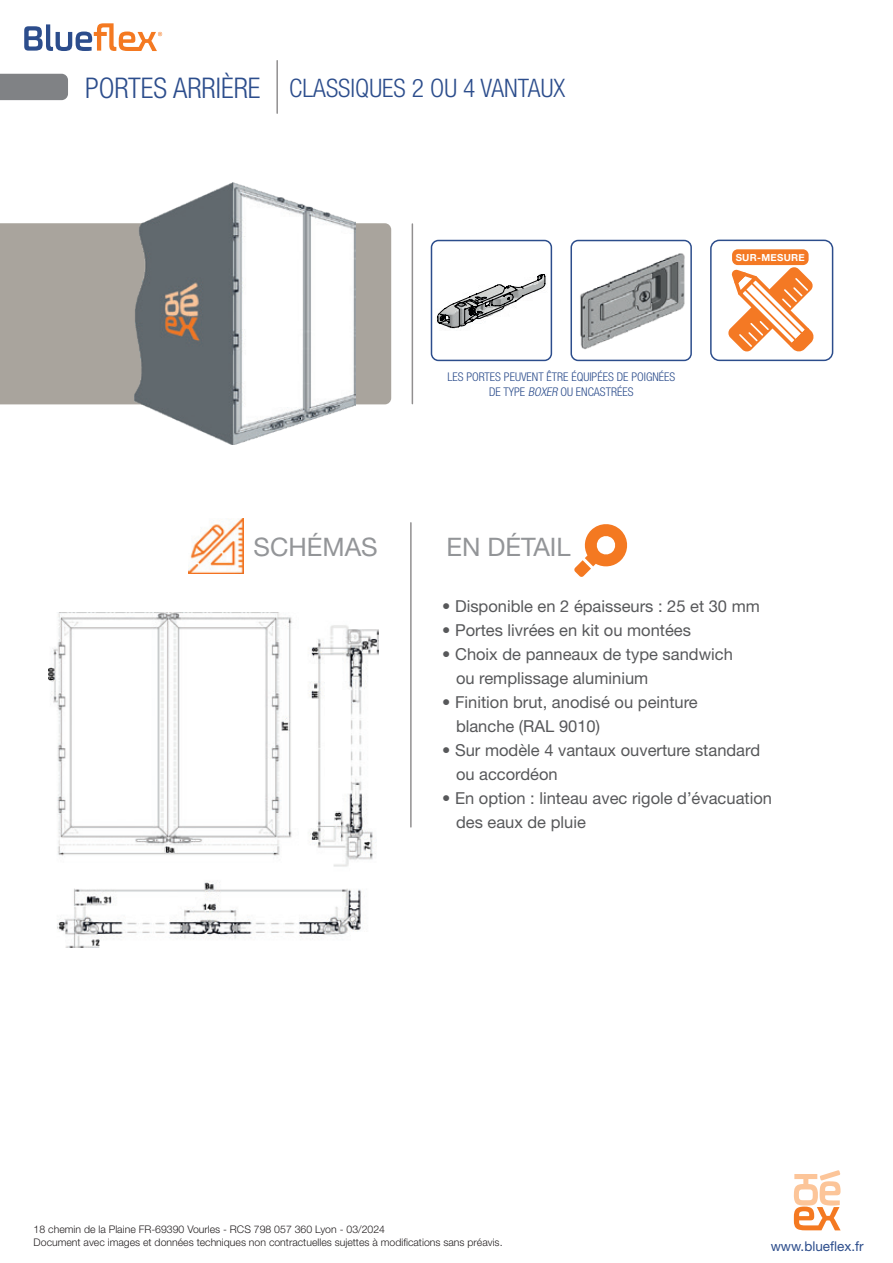
<style>
.page{position:relative;width:893px;height:1263px;background:#fff}
.page>*{position:absolute;margin:0;border:0;box-sizing:border-box;transform-origin:0 0}
.t1{font:300 condensed 25.5px "Helvetica Neue";color:#2c4d8c}
.t2{font:25.5px "Helvetica Neue";color:#939598}
.t3{font:16.5px/24px "Helvetica Neue";color:#57585a}
.t4{font:13.5px "Helvetica Neue";color:#2c4d8c}
.t5{font:300 condensed 12px/15px "Helvetica Neue";color:#2c4d8c;text-align:center}
.t6{font:300 10.5px/12.6px "Helvetica Neue";color:#231f20}
.t7{font:700 9.75px "Helvetica Neue";letter-spacing:.03em;color:#fff}
.s1{font-size:28.5px}
.s2{font-style:italic}
</style>
<div class="page">
<svg style="left:24px;top:23px;width:138px;height:28px"></svg>
<svg style="left:794px;top:1170px;width:47px;height:60px"></svg>
<div style="left:431px;top:240px;width:121px;height:121px;border:2px solid #2c4d8c;border-radius:7px"></div>
<div style="left:570px;top:240px;width:122px;height:121px;border:2px solid #2c4d8c;border-radius:7px"></div>
<svg style="left:436px;top:274px;width:110px;height:55px"></svg>
<img style="left:580px;top:253px;width:105px;height:97px">
<div style="left:0;top:223px;width:391px;height:181px;background:#a9a49d"></div>
<hr style="left:276px;top:61px;width:2px;height:52px;background:#231f20">
<img style="left:134px;top:183px;width:222px;height:262px">
<img style="left:48px;top:612px;width:330px;height:335px">
<hr style="left:412px;top:224px;width:1px;height:180px;background:#231f20">
<hr style="left:410px;top:523px;width:2px;height:304px;background:#231f20">
<svg style="left:574px;top:524px;width:54px;height:53px"></svg>
<img style="left:188px;top:518px;width:55px;height:55px">
<div style="left:732px;top:249px;width:77px;height:16px;background:#f47924;border-radius:6px"></div>
<svg style="left:728px;top:264px;width:86px;height:87px"></svg>
<div style="left:710px;top:240px;width:123px;height:121px;border:2px solid #2c4d8c;border-radius:9px"></div>
<div style="left:0;top:74px;width:68px;height:26px;background:#808285"></div>
<h1 class="t1" style="left:85px;top:73px;width:482px"><span class="s1">PORTES ARRIÈRE</span> CLASSIQUES 2 OU 4 VANTAUX</h1>
<h1 class="t2" style="left:254px;top:531px;width:126px">SCHÉMAS</h1>
<p class="t5" style="left:447px;top:369px;width:229px">LES PORTES PEUVENT ÊTRE ÉQUIPÉES DE POIGNÉES<br>DE TYPE <span class="s2">BOXER</span> OU ENCASTRÉES</p>
<h1 class="t2" style="left:446px;top:531px;width:126px">EN DÉTAIL</h1>
<p class="t7" style="left:736px;top:252px;width:71px">SUR-MESURE</p>
<p class="t3" style="left:442px;top:594px;width:319px">• Disponible en 2 épaisseurs : 25 et 30 mm</p>
<p class="t3" style="left:442px;top:618px;width:250px">• Portes livrées en kit ou montées</p>
<p class="t3" style="left:456px;top:642px;width:278px;text-indent:-14px">• Choix de panneaux de type sandwich ou remplissage aluminium</p>
<p class="t3" style="left:456px;top:690px;width:243px;text-indent:-14px">• Finition brut, anodisé ou peinture blanche (RAL 9010)</p>
<p class="t3" style="left:456px;top:738px;width:306px;text-indent:-14px">• Sur modèle 4 vantaux ouverture standard ou accordéon</p>
<p class="t3" style="left:456px;top:786px;width:317px;text-indent:-14px">• En option : linteau avec rigole d’évacuation des eaux de pluie</p>
<p class="t6" style="left:34px;top:1223px;width:470px">18 chemin de la Plaine FR-69390 Vourles - RCS 798 057 360 Lyon - 03/2024<br>Document avec images et données techniques non contractuelles sujettes à modifications sans préavis.</p>
<p class="t4" style="left:771px;top:1238px;width:94px">www.blueflex.fr</p>
</div>
